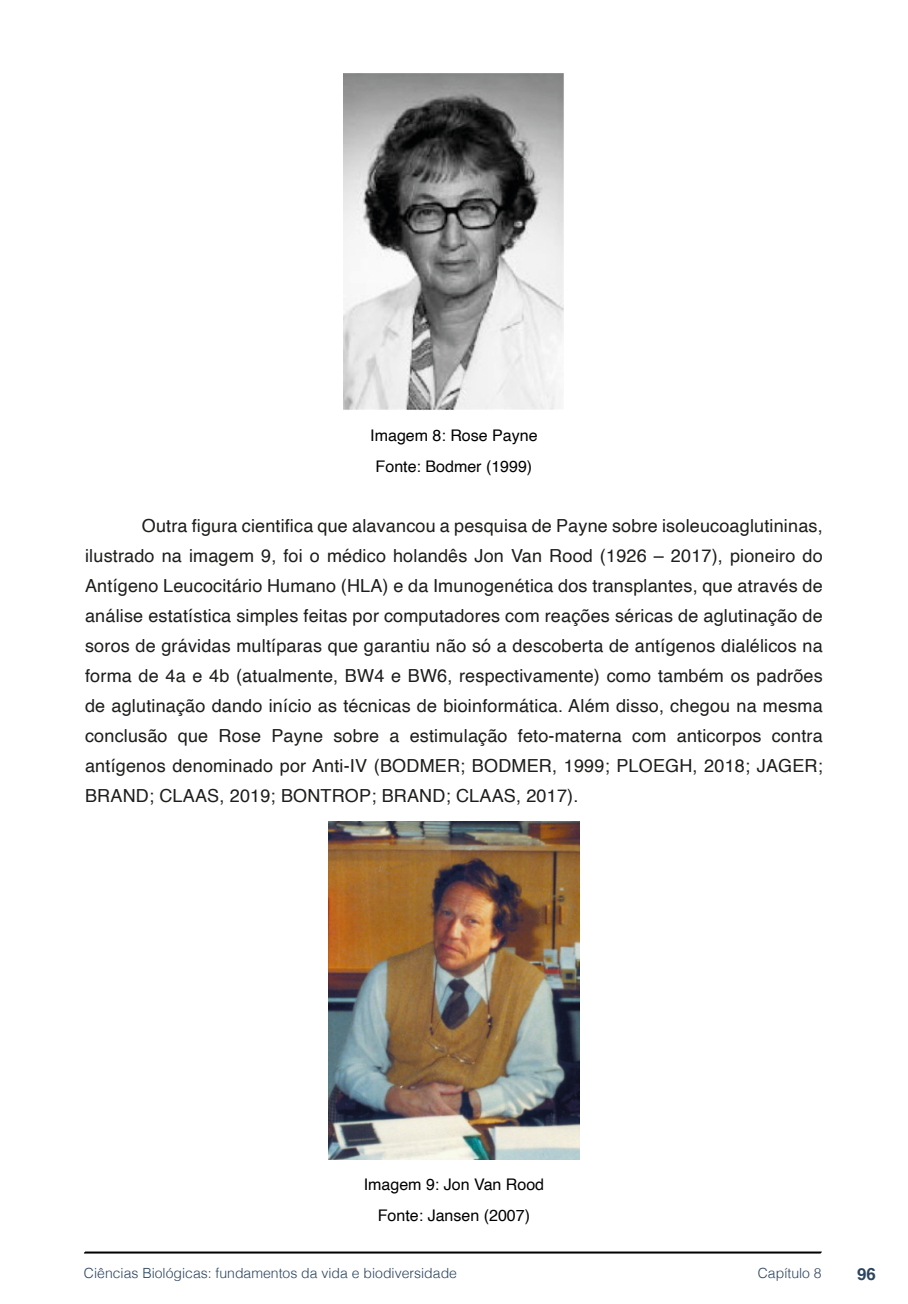
<style>
.page{position:relative;width:908px;height:1304px;background:#fff}
.page>*{position:absolute;margin:0;border:0;box-sizing:border-box;transform-origin:0 0}
.txt{font:18px/30px "Helvetica";letter-spacing:.01em;color:#1d1d1b;text-align:justify}
.t1{font:700 16.8px "Helvetica";color:#2b445f}
.imagens_graf_tab{font:16px "Helvetica";color:#000}
.t2{font:300 14px "Helvetica";color:#2b445f}
</style>
<div class="page">
<svg style="left:84px;top:1251px;width:737px;height:3px;background:#515151"></svg>
<img style="left:343px;top:74px;width:221px;height:336px">
<img style="left:328px;top:822px;width:251px;height:338px">
<p class="imagens_graf_tab" style="left:370px;top:423px;width:169px">Imagem 8: Rose Payne</p>
<p class="imagens_graf_tab" style="left:375px;top:454px;width:158px">Fonte: Bodmer (1999)</p>
<p class="txt" style="left:85px;top:511px;width:738px;text-indent:57px">Outra figura cientifica que alavancou a pesquisa de Payne sobre isoleucoaglutininas, ilustrado na imagem 9, foi o médico holandês Jon Van Rood (1926 – 2017), pioneiro do Antígeno Leucocitário Humano (HLA) e da Imunogenética dos transplantes, que através de análise estatística simples feitas por computadores com reações séricas de aglutinação de soros de grávidas multíparas que garantiu não só a descoberta de antígenos dialélicos na forma de 4a e 4b (atualmente, BW4 e BW6, respectivamente) como também os padrões de aglutinação dando início as técnicas de bioinformática. Além disso, chegou na mesma conclusão que Rose Payne sobre a estimulação feto-materna com anticorpos contra antígenos denominado por Anti-IV (BODMER; BODMER, 1999; PLOEGH, 2018; JAGER; BRAND; CLAAS, 2019; BONTROP; BRAND; CLAAS, 2017).</p>
<p class="imagens_graf_tab" style="left:363px;top:1172px;width:182px">Imagem 9: Jon Van Rood</p>
<p class="imagens_graf_tab" style="left:377px;top:1203px;width:154px">Fonte: Jansen (2007)</p>
<p class="t2" style="left:84px;top:1261px;width:374px">Ciências Biológicas: fundamentos da vida e biodiversidade</p>
<p class="t2" style="left:757px;top:1261px;width:65px">Capítulo 8</p>
<p class="t1" style="left:856px;top:1264px;width:20px">96</p>
</div>
